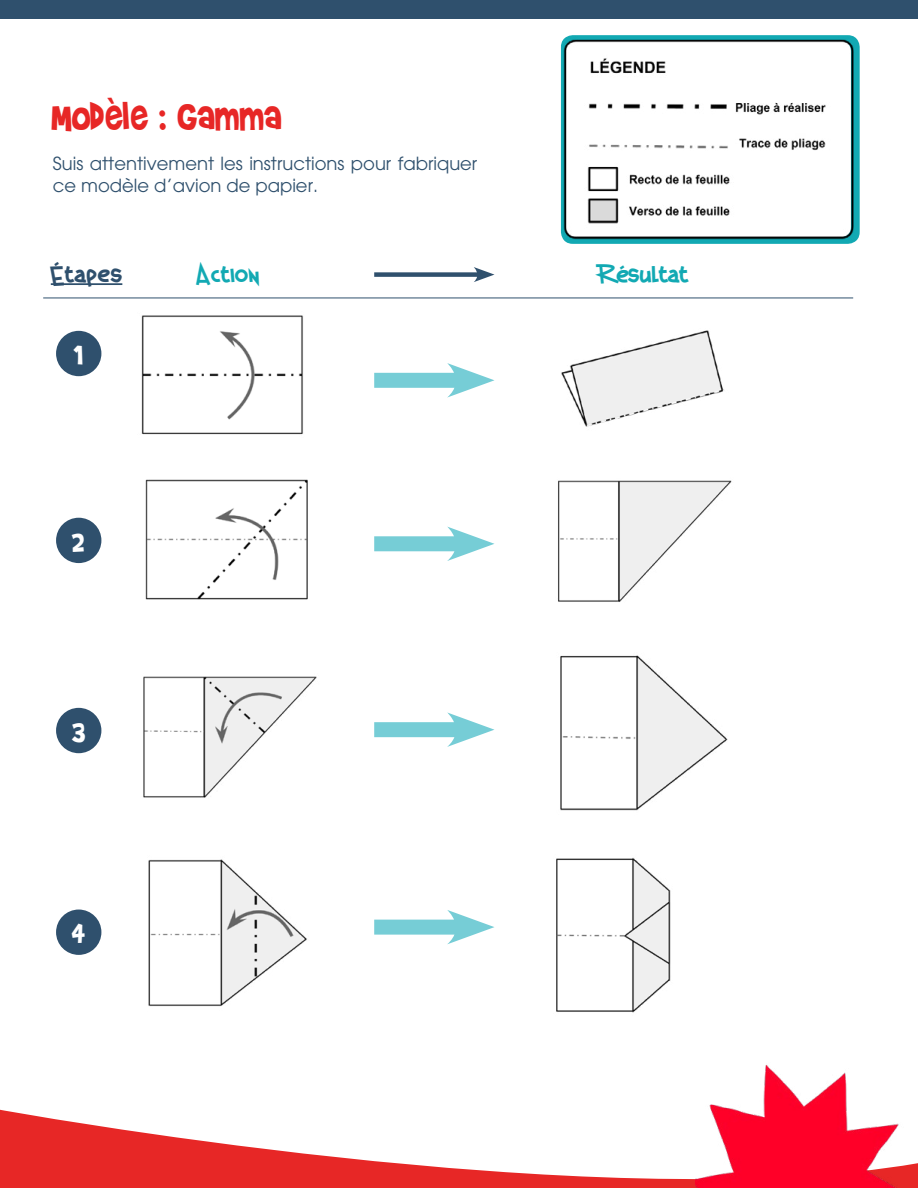
<style>
.page{position:relative;width:918px;height:1188px;background:#fff}
.page>*{position:absolute;margin:0;border:0;box-sizing:border-box;transform-origin:0 0}
.t1{font:45px "Brady Bunch Remastered";color:#e72726;scale:.9 1}
.t2{font:31.05px "Brady Bunch Remastered";color:#fff}
.t3{font:24px "German Beauty";color:#12a9b3}
.t4{font:24px "German Beauty";letter-spacing:.025em;color:#2f506d}
.t5{font:18px/21.6px "Avant Garde";color:#2f506d}
</style>
<div class="page">
<div style="left:56px;top:331px;width:45px;height:45px;background:#2f506d;border-radius:50%"></div>
<div style="left:56px;top:518px;width:45px;height:45px;background:#2f506d;border-radius:50%"></div>
<div style="left:56px;top:708px;width:45px;height:45px;background:#2f506d;border-radius:50%"></div>
<svg style="left:0;top:1110px;width:918px;height:78px"></svg>
<img style="left:561px;top:35px;width:299px;height:209px">
<hr style="left:51px;top:283px;width:71px;height:2px;background:#2f506d">
<img style="left:561px;top:330px;width:164px;height:97px">
<img style="left:558px;top:480px;width:174px;height:122px">
<img style="left:560px;top:655px;width:168px;height:156px">
<img style="left:141px;top:315px;width:162px;height:120px">
<img style="left:145px;top:479px;width:163px;height:121px">
<img style="left:143px;top:676px;width:174px;height:122px">
<div style="left:374px;top:373px;width:93px;height:15px;background:#76cdd6"></div>
<svg style="left:447px;top:363px;width:47px;height:35px"></svg>
<div style="left:374px;top:536px;width:93px;height:15px;background:#76cdd6"></div>
<svg style="left:447px;top:527px;width:47px;height:34px"></svg>
<div style="left:374px;top:722px;width:93px;height:15px;background:#76cdd6"></div>
<svg style="left:447px;top:712px;width:47px;height:35px"></svg>
<div style="left:374px;top:272px;width:108px;height:5px;background:#2f506d"></div>
<svg style="left:474px;top:267px;width:20px;height:15px"></svg>
<hr style="left:43px;top:298px;width:810px;height:1px;background:#2f506d">
<img style="left:695px;top:1065px;width:222px;height:123px">
<div style="left:56px;top:910px;width:45px;height:45px;background:#2f506d;border-radius:50%"></div>
<img style="left:556px;top:858px;width:115px;height:155px">
<img style="left:148px;top:859px;width:234px;height:148px">
<div style="left:374px;top:920px;width:93px;height:15px;background:#76cdd6"></div>
<svg style="left:447px;top:910px;width:47px;height:34px"></svg>
<div style="left:0;top:0;width:918px;height:19px;background:#2f506d"></div>
<h1 class="t1" style="left:52px;top:89px;width:257px">Modèle : Gamma</h1>
<p class="t5" style="left:53px;top:153px;width:426px">Suis attentivement les instructions pour fabriquer ce modèle d’avion de papier.</p>
<h3 class="t4" style="left:51px;top:261px;width:73px">Étapes</h3>
<h2 class="t2" style="left:74px;top:336px;width:11px">1</h2>
<h2 class="t2" style="left:72px;top:523px;width:14px">2</h2>
<h2 class="t2" style="left:72px;top:713px;width:14px">3</h2>
<h2 class="t2" style="left:72px;top:915px;width:14px">4</h2>
<h3 class="t3" style="left:196px;top:261px;width:65px">Action</h3>
<h3 class="t3" style="left:597px;top:261px;width:93px">Résultat</h3>
</div>
